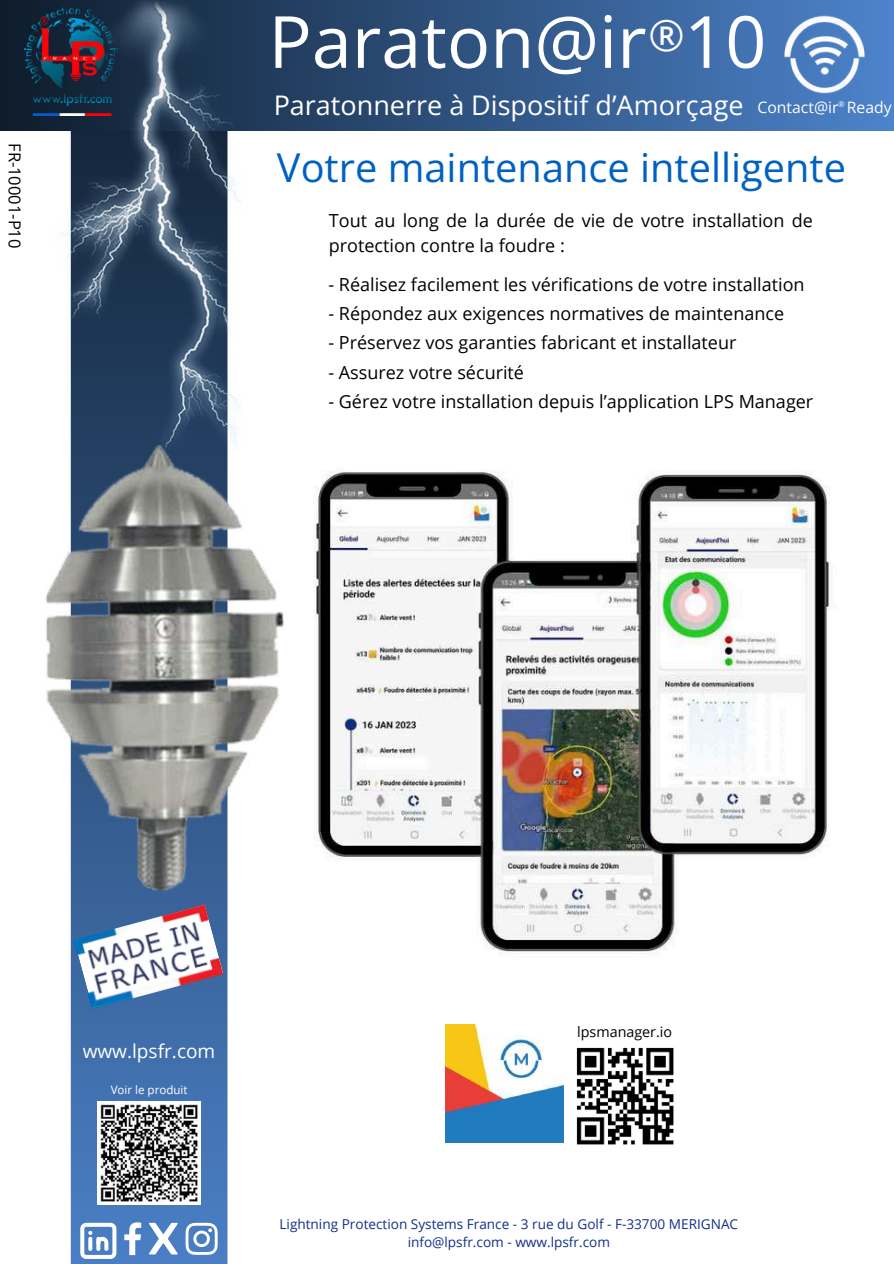
<style>
.page{position:relative;width:894px;height:1264px;background:#fff}
.page>*{position:absolute;margin:0;border:0;box-sizing:border-box;transform-origin:0 0}
.t1{font:72px "Open Sans";color:#fff}
.t2{font:43.5px "Open Sans";color:#fff}
.t3{font:39.75px "Open Sans";color:#0061c2}
.t4{font:27px "Open Sans";color:#fff}
.t5{font:19.05px "Open Sans";color:#fff}
.t6{font:18px/24.8px "Open Sans";color:#000}
.t7{font:16.5px "Open Sans";color:#000}
.t8{font:15.75px "Open Sans";color:#fff}
.t9{font:14.25px "Open Sans";color:#000}
.t10{font:13.65px/18px "Open Sans";color:#12308a;text-align:center}
.t11{font:11.55px "Open Sans";color:#fff}
.t12{font:7.95px "Open Sans";color:#fff}
</style>
<div class="page">
<svg style="left:71px;top:904px;width:156px;height:359px;background:#4474b3"></svg>
<img style="left:314px;top:470px;width:516px;height:485px">
<svg style="left:0;top:0;width:893px;height:131px;background:#325888"></svg>
<img style="left:24px;top:7px;width:4px;height:109px">
<img style="left:28px;top:0;width:213px;height:434px">
<svg style="left:80px;top:1222px;width:36px;height:36px"></svg>
<svg style="left:124px;top:1222px;width:17px;height:32px"></svg>
<svg style="left:185px;top:1222px;width:32px;height:32px"></svg>
<svg style="left:149px;top:1222px;width:29px;height:32px"></svg>
<img style="left:46px;top:434px;width:238px;height:470px">
<img style="left:73px;top:904px;width:150px;height:105px">
<img style="left:782px;top:16px;width:84px;height:78px">
<img style="left:98px;top:1101px;width:102px;height:102px">
<img style="left:445px;top:1024px;width:118px;height:118px">
<img style="left:576px;top:1047px;width:98px;height:98px">
<p class="t7" style="left:27px;top:143px;width:107px;rotate:90deg">FR-10001-P10</p>
<h1 class="t1" style="left:268px;top:-9px;width:499px">Paraton@ir 10</h1>
<p class="t8" style="left:757px;top:96px;width:136px">Contact@ir Ready</p>
<h2 class="t2" style="left:648px;top:5px;width:38px">®</h2>
<h3 class="t4" style="left:273px;top:86px;width:471px">Paratonnerre à Dispositif d’Amorçage</h3>
<p class="t12" style="left:838px;top:99px;width:8px">®</p>
<h3 class="t3" style="left:277px;top:140px;width:570px">Votre maintenance intelligente</h3>
<p class="t6" style="left:329px;top:208px;width:485px">Tout au long de la durée de vie de votre installation de protection contre la foudre :</p>
<p class="t6" style="left:328px;top:271px;width:477px">- Réalisez facilement les vérifications de votre installation</p>
<p class="t6" style="left:328px;top:301px;width:457px">- Répondez aux exigences normatives de maintenance</p>
<p class="t6" style="left:328px;top:330px;width:409px">- Préservez vos garanties fabricant et installateur</p>
<p class="t6" style="left:328px;top:359px;width:197px">- Assurez votre sécurité</p>
<p class="t6" style="left:328px;top:388px;width:486px">- Gérez votre installation depuis l’application LPS Manager</p>
<p class="t5" style="left:83px;top:1037px;width:134px">www.lpsfr.com</p>
<p class="t11" style="left:111px;top:1081px;width:78px">Voir le produit</p>
<p class="t9" style="left:577px;top:1021px;width:96px">lpsmanager.io</p>
<p class="t10" style="left:279px;top:1214px;width:460px">Lightning Protection Systems France - 3 rue du Golf - F-33700 MERIGNAC info@lpsfr.com - www.lpsfr.com</p>
</div>
